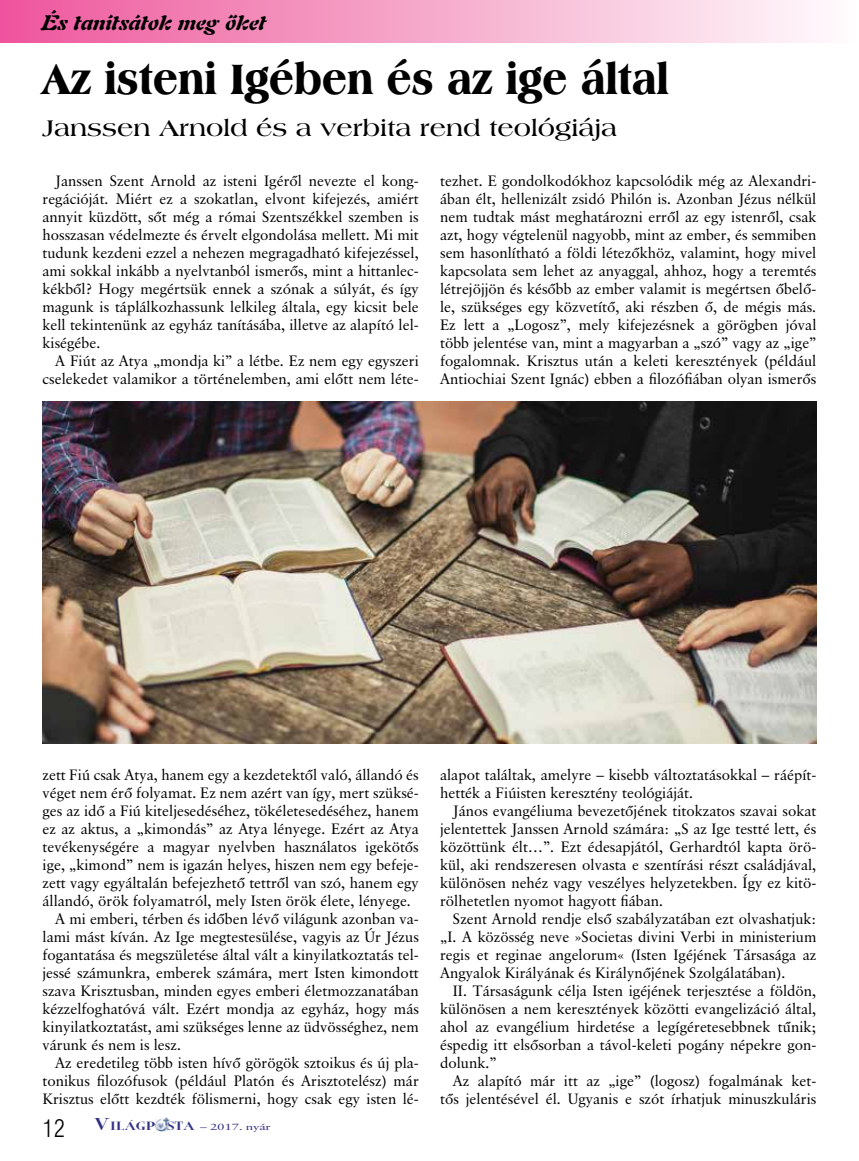
<style>
.page{position:relative;width:859px;height:1161px;background:#fff}
.page>*{position:absolute;margin:0;border:0;box-sizing:border-box;transform-origin:0 0}
.t1{font:700 45px "Americana X Cn PFL";color:#000;scale:1.1 1}
.t2{font:700 24px "Americana PFL";color:#000;scale:1.1 1}
.t3{font:24px "Swiss 721 Lt Cn PFL";color:#000}
.t4{font:italic 21px "Freeform 721 Blk PFL";color:#000}
.t5{font:15px/18px "Classical Garamond PFL";color:#000;text-align:justify}
.t6{font:9px "Classical Garamond PFL";letter-spacing:-.02em;color:#313183;scale:1.5 1}
.s1{font-family:"Mona Lisa Solid PFL";font-size:15px}
.s2{font-family:"Mona Lisa Solid PFL";font-size:10.5px}
</style>
<div class="page">
<img style="left:156px;top:1117px;width:13px;height:14px">
<div style="left:0;top:0;width:859px;height:43px;background:linear-gradient(to right,#ee579c,#fefdfd)"></div>
<img style="left:43px;top:402px;width:773px;height:342px">
<h3 class="t4" style="left:43px;top:9px;width:226px">És tanítsátok meg őket</h3>
<h1 class="t1" style="left:43px;top:51px;width:571px">Az isteni Igében és az ige által</h1>
<h2 class="t2" style="left:43px;top:113px;width:524px">Janssen Arnold és a verbita rend teológiája</h2>
<p class="t5" style="left:43px;top:171px;width:378px;text-indent:13px">Janssen Szent Arnold az isteni Igéről nevezte el kong&shy;regációját. Miért ez a szokatlan, elvont kifejezés, amiért annyit küzdött, sőt még a római Szentszékkel szemben is hosszasan védelmezte és érvelt elgondolása mellett. Mi mit tudunk kezdeni ezzel a nehezen megragadható kifejezéssel, ami sokkal inkább a nyelvtanból ismerős, mint a hittanlec&shy;kékből? Hogy megértsük ennek a szónak a súlyát, és így magunk is táplálkozhassunk lelkileg általa, egy kicsit bele kell tekintenünk az egyház tanításába, illetve az alapító lel&shy;kiségébe.</p>
<p class="t5" style="left:43px;top:351px;width:378px;text-align:right">A Fiút az Atya „mondja ki” a létbe. Ez nem egy egyszeri cselekedet valamikor a történelemben, ami előtt nem léte-</p>
<p class="t5" style="left:440px;top:171px;width:378px">tezhet. E gondolkodókhoz kapcsolódik még az Alexandri&shy;ában élt, hellenizált zsidó Philón is. Azonban Jézus nélkül nem tudtak mást meghatározni erről az egy istenről, csak azt, hogy végtelenül nagyobb, mint az ember, és semmiben sem hasonlítható a földi létezőkhöz, valamint, hogy mivel kapcsolata sem lehet az anyaggal, ahhoz, hogy a teremtés létrejöjjön és később az ember valamit is megértsen őbelő&shy;le, szükséges egy közvetítő, aki részben ő, de mégis más.<br>Ez lett a „Logosz”, mely kifejezésnek a görögben jóval több jelentése van, mint a magyarban a „szó” vagy az „ige” fogalomnak. Krisztus után a keleti keresztények (például Antiochiai Szent Ignác) ebben a filozófiában olyan ismerős</p>
<p class="t5" style="left:43px;top:765px;width:378px">zett Fiú csak Atya, hanem egy a kezdetektől való, állandó és</p>
<p class="t5" style="left:43px;top:783px;width:378px">véget nem érő folyamat. Ez nem azért van így, mert szüksé-</p>
<p class="t5" style="left:43px;top:801px;width:378px">ges az idő a Fiú kiteljesedéséhez, tökéletesedéséhez, hanem</p>
<p class="t5" style="left:43px;top:819px;width:378px">ez az aktus, a „kimondás” az Atya lényege. Ezért az Atya</p>
<p class="t5" style="left:43px;top:837px;width:378px">tevékenységére a magyar nyelvben használatos igekötős</p>
<p class="t5" style="left:43px;top:855px;width:378px">ige, „kimond” nem is igazán helyes, hiszen nem egy befeje-</p>
<p class="t5" style="left:43px;top:873px;width:378px">zett vagy egyáltalán befejezhető tettről van szó, hanem egy</p>
<p class="t5" style="left:43px;top:891px;width:370px">állandó, örök folyamatról, mely Isten örök élete, lényege.</p>
<p class="t5" style="left:55px;top:909px;width:365px">A mi emberi, térben és időben lévő világunk azonban va-</p>
<p class="t5" style="left:43px;top:927px;width:378px">lami mást kíván. Az Ige megtestesülése, vagyis az Úr Jézus</p>
<p class="t5" style="left:43px;top:945px;width:378px">fogantatása és megszületése által vált a kinyilatkoztatás tel-</p>
<p class="t5" style="left:43px;top:963px;width:378px">jessé számunkra, emberek számára, mert Isten kimondott</p>
<p class="t5" style="left:43px;top:981px;width:378px">szava Krisztusban, minden egyes emberi életmozzanatában</p>
<p class="t5" style="left:43px;top:999px;width:378px">kézzelfoghatóvá vált. Ezért mondja az egyház, hogy más</p>
<p class="t5" style="left:43px;top:1017px;width:378px">kinyilatkoztatást, ami szükséges lenne az üdvösséghez, nem</p>
<p class="t5" style="left:43px;top:1035px;width:140px">várunk és nem is lesz.</p>
<p class="t5" style="left:55px;top:1053px;width:365px">Az eredetileg több isten hívő görögök sztoikus és új pla-</p>
<p class="t5" style="left:43px;top:1071px;width:378px">tonikus filozófusok (például Platón és Arisztotelész) már</p>
<p class="t5" style="left:43px;top:1089px;width:378px">Krisztus előtt kezdték fölismerni, hogy csak egy isten lé-</p>
<h2 class="t3" style="left:43px;top:1114px;width:24px">12</h2>
<p class="t6" style="left:94px;top:1122px;width:120px"><span class="s1">V</span><span class="s2">ilágp sta</span> – 2017. nyár</p>
<p class="t5" style="left:440px;top:765px;width:378px">alapot találtak, amelyre – kisebb változtatásokkal – ráépít&shy;hették a Fiúisten keresztény teológiáját.</p>
<p class="t5" style="left:440px;top:801px;width:378px;text-indent:13px">János evangéliuma bevezetőjének titokzatos szavai sokat jelentettek Janssen Arnold számára: „S az Ige testté lett, és közöttünk élt…”. Ezt édesapjától, Gerhardtól kapta örö&shy;kül, aki rendszeresen olvasta e szentírási részt családjával, különösen nehéz vagy veszélyes helyzetekben. Így ez kitö&shy;rölhetetlen nyomot hagyott fiában.</p>
<p class="t5" style="left:440px;top:909px;width:378px;text-indent:13px">Szent Arnold rendje első szabályzatában ezt olvashatjuk: „I. A közösség neve »Societas divini Verbi in ministerium regis et reginae angelorum« (Isten Igéjének Társasága az Angyalok Királyának és Királynőjének Szolgálatában).</p>
<p class="t5" style="left:440px;top:981px;width:378px;text-indent:13px">II. Társaságunk célja Isten igéjének terjesztése a földön, különösen a nem keresztények közötti evangelizáció által, ahol az evangélium hirdetése a legígéretesebbnek tűnik; éspedig itt elsősorban a távol-keleti pogány népekre gon&shy;dolunk.”</p>
<p class="t5" style="left:440px;top:1071px;width:378px;text-align:right">Az alapító már itt az „ige” (logosz) fogalmának ket&shy;tős jelentésével él. Ugyanis e szót írhatjuk minuszkuláris</p>
</div>
